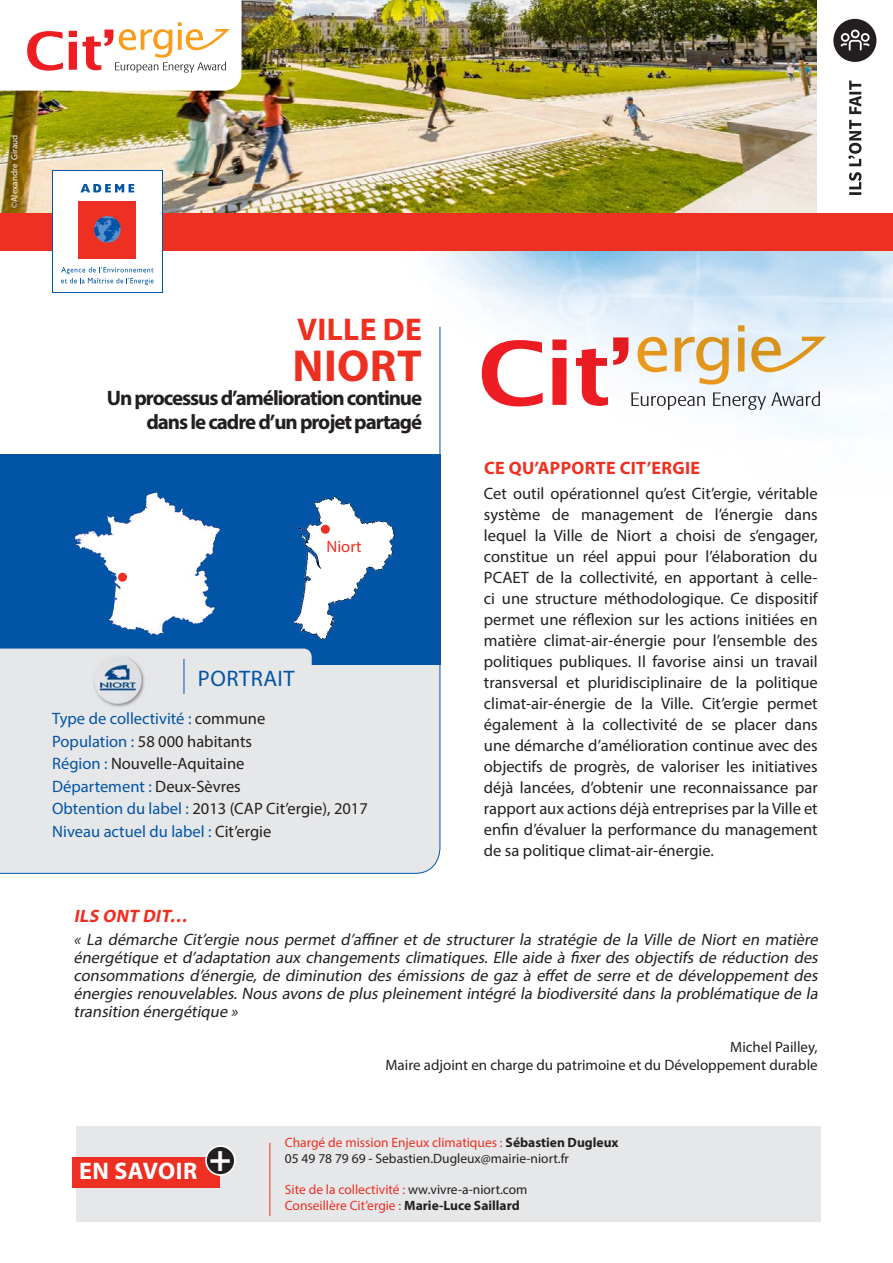
<style>
.page{position:relative;width:893px;height:1263px;background:#fff}
.page>*{position:absolute;margin:0;border:0;box-sizing:border-box;transform-origin:0 0}
.t1{font:700 45px "Myriad Pro";letter-spacing:.01em;color:#ee3022}
.t2{font:700 31.5px "Myriad Pro";letter-spacing:.01em;color:#ee3022}
.t3{font:700 24px "Myriad Pro";letter-spacing:.02em;color:#fff}
.t4{font:22.5px "Myriad Pro";letter-spacing:.02em;color:#0154a6}
.t5{font:700 21px "Myriad Pro";letter-spacing:-.05em;color:#231f20}
.t6{font:700 18px "Myriad Pro";letter-spacing:.02em;color:#ee3022}
.t7{font:italic 700 18px "Myriad Pro";color:#ee3022}
.t8{font:16.5px/21px "Myriad Pro";color:#231f20;text-align:justify}
.t9{font:italic 16.5px/18px "Myriad Pro";color:#231f20;text-align:justify}
.t10{font:16.5px "Myriad Pro";color:#0154a6}
.t11{font:16.5px "Myriad Pro";letter-spacing:.005em;color:#ee3022}
.t12{font:15px "Myriad Pro";color:#231f20}
.t13{font:13.5px "Myriad Pro";color:#ee3022}
.t14{font:13.5px "Myriad Pro";color:#231f20}
.t15{font:9px "Myriad Pro";color:#fff}
.s1{color:#231f20}
.s2{color:#0154a6}
.s3{font-weight:700;color:#231f20}
</style>
<div class="page">
<img style="left:0;top:0;width:817px;height:213px">
<hr style="left:440px;top:327px;width:1px;height:314px;background:#0154a6">
<div style="left:0;top:641px;width:441px;height:233px;background:#e6e7e9"></div>
<svg style="left:848px;top:81px;width:13px;height:114px"></svg>
<div style="left:833px;top:19px;width:43px;height:43px;background:#231f20;border-radius:50%"></div>
<svg style="left:840px;top:30px;width:30px;height:21px"></svg>
<div style="left:0;top:213px;width:893px;height:38px;background:#ee3022"></div>
<div style="left:52px;top:171px;width:111px;height:122px;background:#0154a6"></div>
<div style="left:53px;top:171px;width:109px;height:121px;background:#fff"></div>
<div style="left:79px;top:201px;width:57px;height:58px;background:#ee3022"></div>
<svg style="left:94px;top:216px;width:27px;height:27px"></svg>
<svg style="left:80px;top:184px;width:54px;height:8px"></svg>
<svg style="left:61px;top:267px;width:93px;height:18px"></svg>
<div style="left:0;top:454px;width:440px;height:210px;background:#0154a6"></div>
<img style="left:73px;top:492px;width:148px;height:143px">
<div style="left:118px;top:573px;width:9px;height:9px;background:#ee3022;border-radius:50%"></div>
<div style="left:0;top:648px;width:312px;height:59px;background:#e6e7e9"></div>
<hr style="left:184px;top:659px;width:1px;height:35px;background:#0154a6">
<img style="left:87px;top:649px;width:65px;height:58px">
<img style="left:294px;top:496px;width:100px;height:144px">
<div style="left:321px;top:525px;width:9px;height:9px;background:#ee3022;border-radius:50%"></div>
<svg style="left:482px;top:340px;width:61px;height:66px"></svg>
<svg style="left:552px;top:340px;width:14px;height:65px"></svg>
<svg style="left:576px;top:325px;width:250px;height:85px"></svg>
<svg style="left:0;top:0;width:242px;height:91px"></svg>
<div style="left:77px;top:1126px;width:744px;height:95px;background:#e6e7e9"></div>
<div style="left:72px;top:1157px;width:148px;height:31px;background:#ee3022"></div>
<div style="left:206px;top:1146px;width:29px;height:29px;background:#231f20;border-radius:50%"></div>
<div style="left:205px;top:1145px;width:31px;height:31px;border:2px solid #fff;border-radius:50%"></div>
<hr style="left:270px;top:1143px;width:1px;height:73px;background:#ee2e22">
<p class="t15" style="left:9px;top:208px;width:75px;rotate:-90deg">©Alexandre Giraud</p>
<p class="t2" style="left:297px;top:308px;width:126px">VILLE DE</p>
<p class="t1" style="left:292px;top:337px;width:131px">NIORT</p>
<p class="t5" style="left:107px;top:384px;width:317px">Un processus d’amélioration continue</p>
<p class="t5" style="left:146px;top:408px;width:277px">dans le cadre d’un projet partagé</p>
<p class="t11" style="left:326px;top:536px;width:37px">Niort</p>
<p class="t4" style="left:198px;top:664px;width:98px">PORTRAIT</p>
<p class="t10" style="left:52px;top:708px;width:215px">Type de collectivité : <span class="s1">commune</span></p>
<p class="t8" style="left:52px;top:730px;width:201px"><span class="s2">Population :</span> 58 000 habitants</p>
<p class="t8" style="left:52px;top:753px;width:194px"><span class="s2">Région :</span> Nouvelle-Aquitaine</p>
<p class="t10" style="left:52px;top:776px;width:190px">Département : <span class="s1">Deux-Sèvres</span></p>
<p class="t8" style="left:52px;top:798px;width:317px"><span class="s2">Obtention du label :</span> 2013 (CAP Cit’ergie), 2017</p>
<p class="t10" style="left:52px;top:821px;width:221px">Niveau actuel du label : <span class="s1">Cit’ergie</span></p>
<p class="t6" style="left:484px;top:456px;width:218px">CE QU’APPORTE CIT’ERGIE</p>
<p class="t8" style="left:484px;top:483px;width:335px">Cet outil opérationnel qu’est Cit’ergie, véritable système de management de l’énergie dans lequel la Ville de Niort a choisi de s’engager, constitue un réel appui pour l’élaboration du PCAET de la collectivité, en apportant à celle&shy;ci une structure méthodologique. Ce dispositif permet une réflexion sur les actions initiées en matière climat-air-énergie pour l’ensemble des politiques publiques. Il favorise ainsi un travail transversal et pluridisciplinaire de la politique climat-air-énergie de la Ville. Cit’ergie permet également à la collectivité de se placer dans une démarche d’amélioration continue avec des objectifs de progrès, de valoriser les initiatives déjà lancées, d’obtenir une reconnaissance par rapport aux actions déjà entreprises par la Ville et enfin d’évaluer la performance du management de sa politique climat-air-énergie.</p>
<p class="t7" style="left:74px;top:904px;width:119px">ILS ONT DIT…</p>
<p class="t9" style="left:74px;top:930px;width:749px">« La démarche Cit’ergie nous permet d’affiner et de structurer la stratégie de la Ville de Niort en matière énergétique et d’adaptation aux changements climatiques. Elle aide à fixer des objectifs de réduction des consommations d’énergie, de diminution des émissions de gaz à effet de serre et de développement des énergies renouvelables. Nous avons de plus pleinement intégré la biodiversité dans la problématique de la transition énergétique »</p>
<p class="t12" style="left:730px;top:1038px;width:89px">Michel Pailley,</p>
<p class="t12" style="left:385px;top:1056px;width:434px">Maire adjoint en charge du patrimoine et du Développement durable</p>
<h3 class="t3" style="left:79px;top:1155px;width:154px">EN SAVOIR <sup>+</sup></h3>
<p class="t13" style="left:285px;top:1134px;width:335px">Chargé de mission Enjeux climatiques : <span class="s3">Sébastien Dugleux</span></p>
<p class="t14" style="left:285px;top:1150px;width:286px">05 49 78 79 69 - Sebastien.Dugleux@mairie-niort.fr</p>
<p class="t13" style="left:285px;top:1181px;width:244px">Site de la collectivité : <span class="s1">ww.vivre-a-niort.com</span></p>
<p class="t13" style="left:285px;top:1197px;width:236px">Conseillère Cit’ergie : <span class="s3">Marie-Luce Saillard</span></p>
</div>
